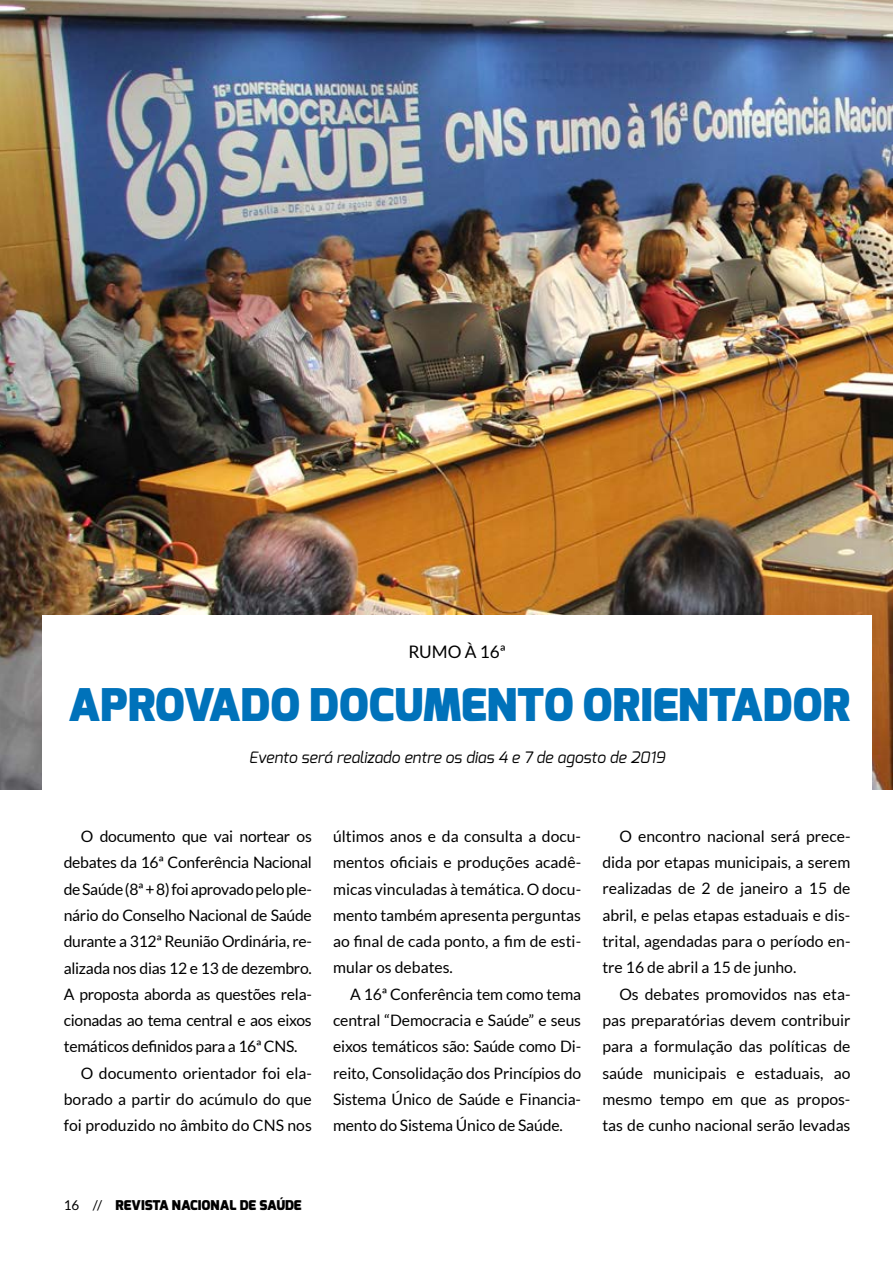
<style>
.page{position:relative;width:893px;height:1263px;background:#fff}
.page>*{position:absolute;margin:0;border:0;box-sizing:border-box;transform-origin:0 0}
.t1{font:900 45px "Exo";color:#0072ba}
.t2{font:17.25px "Lato";color:#000}
.t3{font:15.75px/26.2px "Lato";letter-spacing:-.01em;color:#000;text-align:justify}
.t4{font:italic 15.75px "Exo";color:#000}
.t5{font:900 13.5px "Exo";color:#000}
.s1{font-family:"Lato";font-weight:400}
</style>
<div class="page">
<img style="left:0;top:0;width:893px;height:789px">
<div style="left:43px;top:615px;width:829px;height:191px;background:#fff"></div>
<p class="t2" style="left:408px;top:642px;width:99px">RUMO À 16ª</p>
<h1 class="t1" style="left:68px;top:676px;width:784px">APROVADO DOCUMENTO ORIENTADOR</h1>
<p class="t4" style="left:249px;top:747px;width:418px">Evento será realizado entre os dias 4 e 7 de agosto de 2019</p>
<p class="t3" style="left:81px;top:823px;width:233px">O documento que vai nortear os</p>
<p class="t3" style="left:64px;top:849px;width:250px">debates da 16ª Conferência Nacional</p>
<p class="t3" style="left:64px;top:876px;width:250px">de Saúde (8ª + 8) foi aprovado pelo ple-</p>
<p class="t3" style="left:64px;top:902px;width:250px">nário do Conselho Nacional de Saúde</p>
<p class="t3" style="left:64px;top:928px;width:250px">durante a 312ª Reunião Ordinária, re-</p>
<p class="t3" style="left:64px;top:954px;width:250px">alizada nos dias 12 e 13 de dezembro.</p>
<p class="t3" style="left:64px;top:981px;width:250px">A proposta aborda as questões rela-</p>
<p class="t3" style="left:64px;top:1007px;width:249px">cionadas ao tema central e aos eixos</p>
<p class="t3" style="left:64px;top:1033px;width:235px">temáticos definidos para a 16ª CNS.</p>
<p class="t3" style="left:81px;top:1060px;width:233px">O documento orientador foi ela-</p>
<p class="t3" style="left:64px;top:1086px;width:250px">borado a partir do acúmulo do que</p>
<p class="t3" style="left:64px;top:1112px;width:250px">foi produzido no âmbito do CNS nos</p>
<p class="t3" style="left:333px;top:823px;width:250px">últimos anos e da consulta a docu&shy;mentos oficiais e produções acadê&shy;micas vinculadas à temática. O docu&shy;mento também apresenta perguntas ao final de cada ponto, a fim de esti&shy;mular os debates.</p>
<p class="t3" style="left:333px;top:981px;width:250px;text-indent:17px">A 16ª Conferência tem como tema central “Democracia e Saúde” e seus eixos temáticos são: Saúde como Di&shy;reito, Consolidação dos Princípios do Sistema Único de Saúde e Financia&shy;mento do Sistema Único de Saúde.</p>
<p class="t3" style="left:602px;top:823px;width:250px;text-indent:17px">O encontro nacional será prece&shy;dida por etapas municipais, a serem realizadas de 2 de janeiro a 15 de abril, e pelas etapas estaduais e dis&shy;trital, agendadas para o período en&shy;tre 16 de abril a 15 de junho.</p>
<p class="t3" style="left:602px;top:981px;width:250px;text-indent:17px">Os debates promovidos nas eta&shy;pas preparatórias devem contribuir para a formulação das políticas de saúde municipais e estaduais, ao mesmo tempo em que as propos&shy;tas de cunho nacional serão levadas</p>
<p class="t5" style="left:64px;top:1197px;width:239px"><span class="s1">16 //</span> REVISTA NACIONAL DE SAÚDE</p>
</div>
